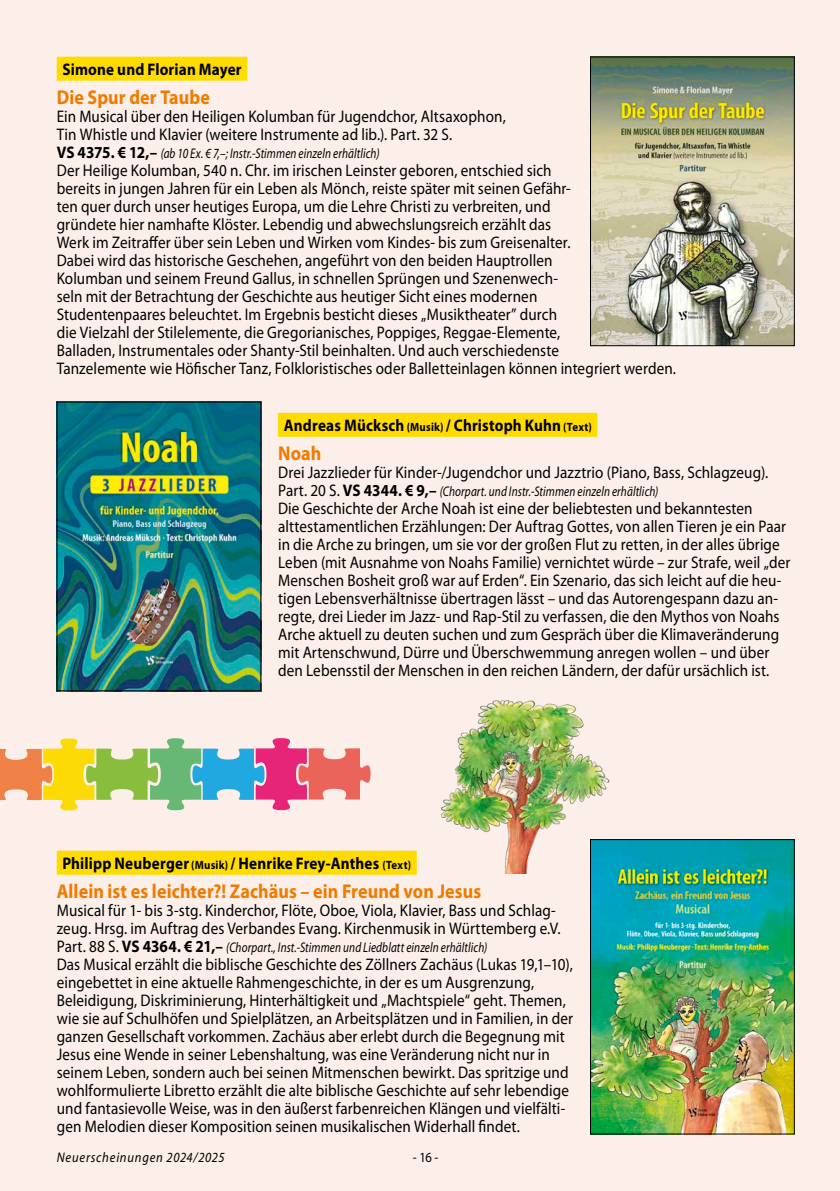
<style>
.page{position:relative;width:840px;height:1191px;background:#fff}
.page>*{position:absolute;margin:0;border:0;box-sizing:border-box;transform-origin:0 0}
.t1{font:700 20px "Myriad Pro";letter-spacing:.005em;color:#ef7b00;scale:.9 1}
.t2{font:16.8px/18px "Myriad Pro";letter-spacing:.005em;color:#000;scale:.9 1}
.t3{font:700 16.8px "Myriad Pro";letter-spacing:.01em;color:#000;scale:.9 1}
.t4{font:italic 14px "Myriad Pro";letter-spacing:.01em;color:#000;scale:.8 1}
.t5{font:italic 14px "Myriad Pro";letter-spacing:.06em;color:#000;scale:.9 1}
.t6{font:14px "Myriad Pro";color:#000;scale:.9 1}
.s1{font-weight:700;font-style:normal;font-size:16.8px}
.s2{font-size:12px}
.s3{font-style:normal;font-size:16.8px}
</style>
<div class="page">
<div style="left:0;top:0;width:839px;height:1191px;background:#fceee8"></div>
<div style="left:57px;top:850px;width:359px;height:24px;background:#ffdc00"></div>
<img style="left:592px;top:841px;width:200px;height:291px">
<div style="left:590px;top:839px;width:204px;height:295px;border:1px solid #000"></div>
<div style="left:278px;top:413px;width:319px;height:24px;background:#ffdc00"></div>
<img style="left:59px;top:404px;width:200px;height:285px">
<div style="left:57px;top:402px;width:204px;height:289px;border:1px solid #000"></div>
<div style="left:57px;top:57px;width:190px;height:24px;background:#ffdc00"></div>
<img style="left:592px;top:59px;width:200px;height:285px">
<div style="left:590px;top:57px;width:204px;height:289px;border:1px solid #000"></div>
<svg style="left:0;top:738px;width:370px;height:72px"></svg>
<img style="left:441px;top:700px;width:168px;height:174px">
<p class="t3" style="left:62px;top:58px;width:201px">Simone und Florian Mayer</p>
<p class="t1" style="left:57px;top:84px;width:172px">Die Spur der Taube</p>
<p class="t2" style="left:57px;top:107px;width:500px">Ein Musical über den Heiligen Kolumban für Jugendchor, Altsaxophon,<br>Tin Whistle und Klavier (weitere Instrumente ad lib.). Part. 32 S.</p>
<p class="t4" style="left:57px;top:144px;width:405px"><span class="s1">VS 4375. € 12,–</span> (ab 10 Ex. € 7,–; Instr.-Stimmen einzeln erhältlich)</p>
<p class="t2" style="left:57px;top:161px;width:689px">Der Heilige Kolumban, 540 n. Chr. im irischen Leinster geboren, entschied sich<br>bereits in jungen Jahren für ein Leben als Mönch, reiste später mit seinen Gefähr-<br>ten quer durch unser heutiges Europa, um die Lehre Christi zu verbreiten, und<br>gründete hier namhafte Klöster. Lebendig und abwechslungsreich erzählt das<br>Werk im Zeitraffer über sein Leben und Wirken vom Kindes- bis zum Greisenalter.<br>Dabei wird das historische Geschehen, angeführt von den beiden Hauptrollen<br>Kolumban und seinem Freund Gallus, in schnellen Sprüngen und Szenenwech-<br>seln mit der Betrachtung der Geschichte aus heutiger Sicht eines modernen<br>Studentenpaares beleuchtet. Im Ergebnis besticht dieses „Musiktheater” durch<br>die Vielzahl der Stilelemente, die Gregorianisches, Poppiges, Reggae-Elemente,<br>Balladen, Instrumentales oder Shanty-Stil beinhalten. Und auch verschiedenste<br>Tanzelemente wie Höfischer Tanz, Folkloristisches oder Balletteinlagen können integriert werden.</p>
<p class="t3" style="left:283px;top:414px;width:343px">Andreas Mücksch <span class="s2">(Musik)</span> / Christoph Kuhn <span class="s2">(Text)</span></p>
<p class="t1" style="left:278px;top:440px;width:50px">Noah</p>
<p class="t2" style="left:278px;top:463px;width:545px">Drei Jazzlieder für Kinder-/Jugendchor und Jazztrio (Piano, Bass, Schlagzeug).</p>
<p class="t4" style="left:278px;top:482px;width:476px"><span class="s3">Part. 20 S.</span> <span class="s1">VS 4344. € 9,–</span> (Chorpart. und Instr.-Stimmen einzeln erhältlich)</p>
<p class="t2" style="left:278px;top:499px;width:570px">Die Geschichte der Arche Noah ist eine der beliebtesten und bekanntesten alttestamentlichen Erzählungen: Der Auftrag Gottes, von allen Tieren je ein Paar in die Arche zu bringen, um sie vor der großen Flut zu retten, in der alles übrige Leben (mit Ausnahme von Noahs Familie) vernichtet würde – zur Strafe, weil „der Menschen Bosheit groß war auf Erden“. Ein Szenario, das sich leicht auf die heu&shy;tigen Lebensverhältnisse übertragen lässt – und das Autorengespann dazu an&shy;regte, drei Lieder im Jazz- und Rap-Stil zu verfassen, die den Mythos von Noahs Arche aktuell zu deuten suchen und zum Gespräch über die Klimaveränderung mit Artenschwund, Dürre und Überschwemmung anregen wollen – und über den Lebensstil der Menschen in den reichen Ländern, der dafür ursächlich ist.</p>
<p class="t3" style="left:62px;top:852px;width:388px">Philipp Neuberger <span class="s2">(Musik)</span> / Henrike Frey-Anthes <span class="s2">(Text)</span></p>
<p class="t1" style="left:57px;top:878px;width:473px">Allein ist es leichter?! Zachäus – ein Freund von Jesus</p>
<p class="t2" style="left:57px;top:900px;width:561px">Musical für 1- bis 3-stg. Kinderchor, Flöte, Oboe, Viola, Klavier, Bass und Schlag&shy;zeug. Hrsg. im Auftrag des Verbandes Evang. Kirchenmusik in Württemberg e.V.</p>
<p class="t4" style="left:57px;top:938px;width:539px"><span class="s3">Part. 88 S.</span> <span class="s1">VS 4364. € 21,–</span> (Chorpart., Inst.-Stimmen und Liedblatt einzeln erhältlich)</p>
<p class="t2" style="left:57px;top:954px;width:575px">Das Musical erzählt die biblische Geschichte des Zöllners Zachäus (Lukas 19,1–10), eingebettet in eine aktuelle Rahmengeschichte, in der es um Ausgrenzung, Beleidigung, Diskriminierung, Hinterhältigkeit und „Machtspiele“ geht. Themen, wie sie auf Schulhöfen und Spielplätzen, an Arbeitsplätzen und in Familien, in der ganzen Gesellschaft vorkommen. Zachäus aber erlebt durch die Begegnung mit Jesus eine Wende in seiner Lebenshaltung, was eine Veränderung nicht nur in seinem Leben, sondern auch bei seinen Mitmenschen bewirkt. Das spritzige und wohlformulierte Libretto erzählt die alte biblische Geschichte auf sehr lebendige und fantasievolle Weise, was in den äußerst farbenreichen Klängen und vielfälti&shy;gen Melodien dieser Komposition seinen musikalischen Widerhall findet.</p>
<p class="t5" style="left:57px;top:1148px;width:188px">Neuerscheinungen 2024/2025</p>
<p class="t6" style="left:412px;top:1148px;width:30px">- 16 -</p>
</div>
